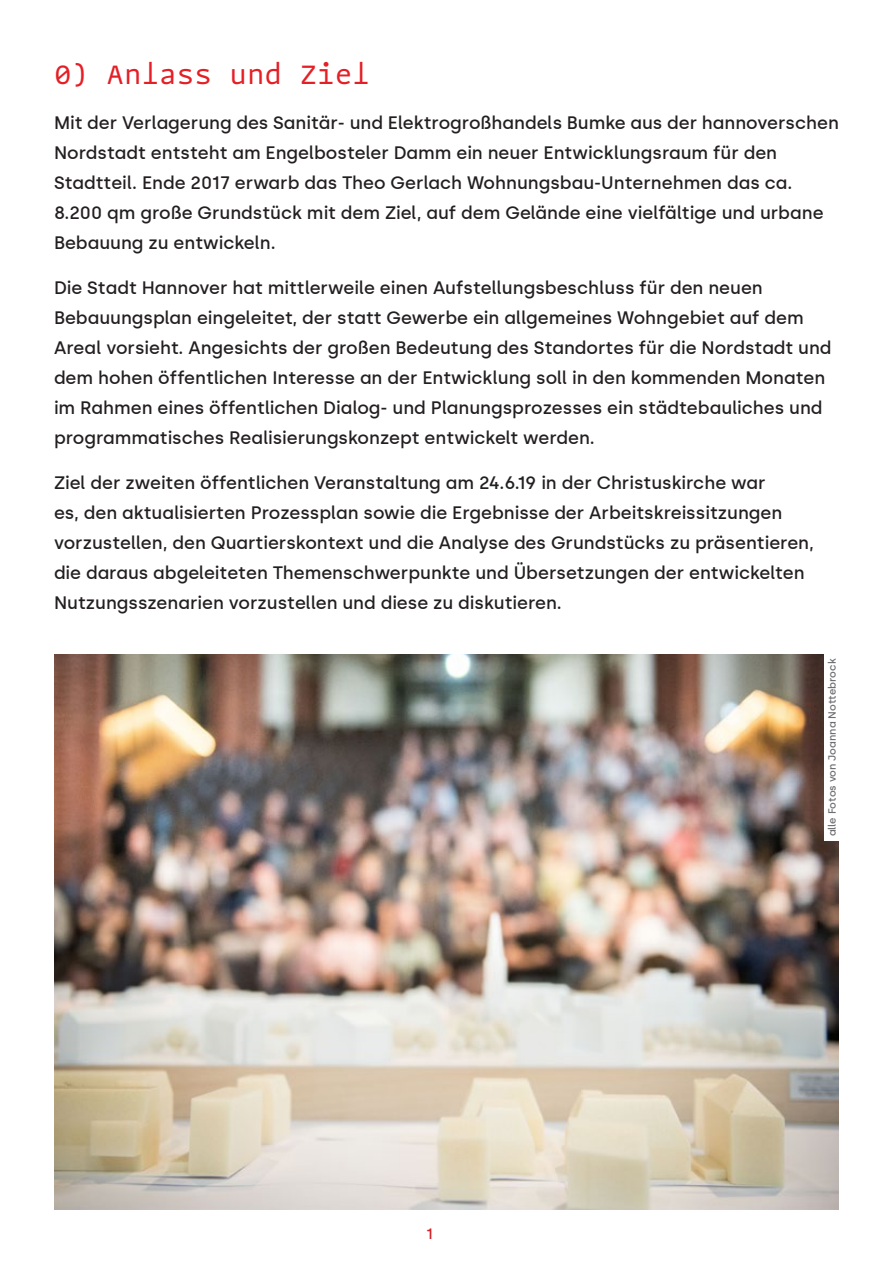
<style>
.page{position:relative;width:893px;height:1263px;background:#fff}
.page>*{position:absolute;margin:0;border:0;box-sizing:border-box;transform-origin:0 0}
._01_Überschrift{font:27px "Arnold v 0.3";color:#e41f25}
._02_Fließtext{font:500 18px/30px "Silka";color:#231f20}
.t1{font:500 15px "Silka";color:#d1232a}
._03_Bildunterschrift{font:500 10.5px "Silka";color:#6c6d70}
</style>
<div class="page">
<img style="left:54px;top:654px;width:785px;height:555px">
<div style="left:824px;top:654px;width:15px;height:187px;background:#fff"></div>
<p class="_01_Überschrift" style="left:54px;top:57px;width:317px">0) Anlass und Ziel</p>
<p class="_02_Fließtext" style="left:54px;top:108px;width:786px">Mit der Verlagerung des Sanitär- und Elektrogroßhandels Bumke aus der hannoverschen Nordstadt entsteht am Engelbosteler Damm ein neuer Entwicklungsraum für den Stadtteil. Ende 2017 erwarb das Theo Gerlach Wohnungsbau-Unternehmen das ca.<br>8.200 qm große Grundstück mit dem Ziel, auf dem Gelände eine vielfältige und urbane Bebauung zu entwickeln.</p>
<p class="_02_Fließtext" style="left:54px;top:273px;width:779px">Die Stadt Hannover hat mittlerweile einen Aufstellungsbeschluss für den neuen Bebauungsplan eingeleitet, der statt Gewerbe ein allgemeines Wohngebiet auf dem Areal vorsieht. Angesichts der großen Bedeutung des Standortes für die Nordstadt und dem hohen öffentlichen Interesse an der Entwicklung soll in den kommenden Monaten im Rahmen eines öffentlichen Dialog- und Planungsprozesses ein städtebauliches und programmatisches Realisierungskonzept entwickelt werden.</p>
<p class="_02_Fließtext" style="left:54px;top:468px;width:761px">Ziel der zweiten öffentlichen Veranstaltung am 24.6.19 in der Christuskirche war<br>es, den aktualisierten Prozessplan sowie die Ergebnisse der Arbeitskreissitzungen vorzustellen, den Quartierskontext und die Analyse des Grundstücks zu präsentieren, die daraus abgeleiteten Themenschwerpunkte und Übersetzungen der entwickelten Nutzungsszenarien vorzustellen und diese zu diskutieren.</p>
<p class="t1" style="left:426px;top:1225px;width:8px">1</p>
<p class="_03_Bildunterschrift" style="left:826px;top:836px;width:179px;rotate:-90deg">alle Fotos von Joanna Nottebrock</p>
</div>
